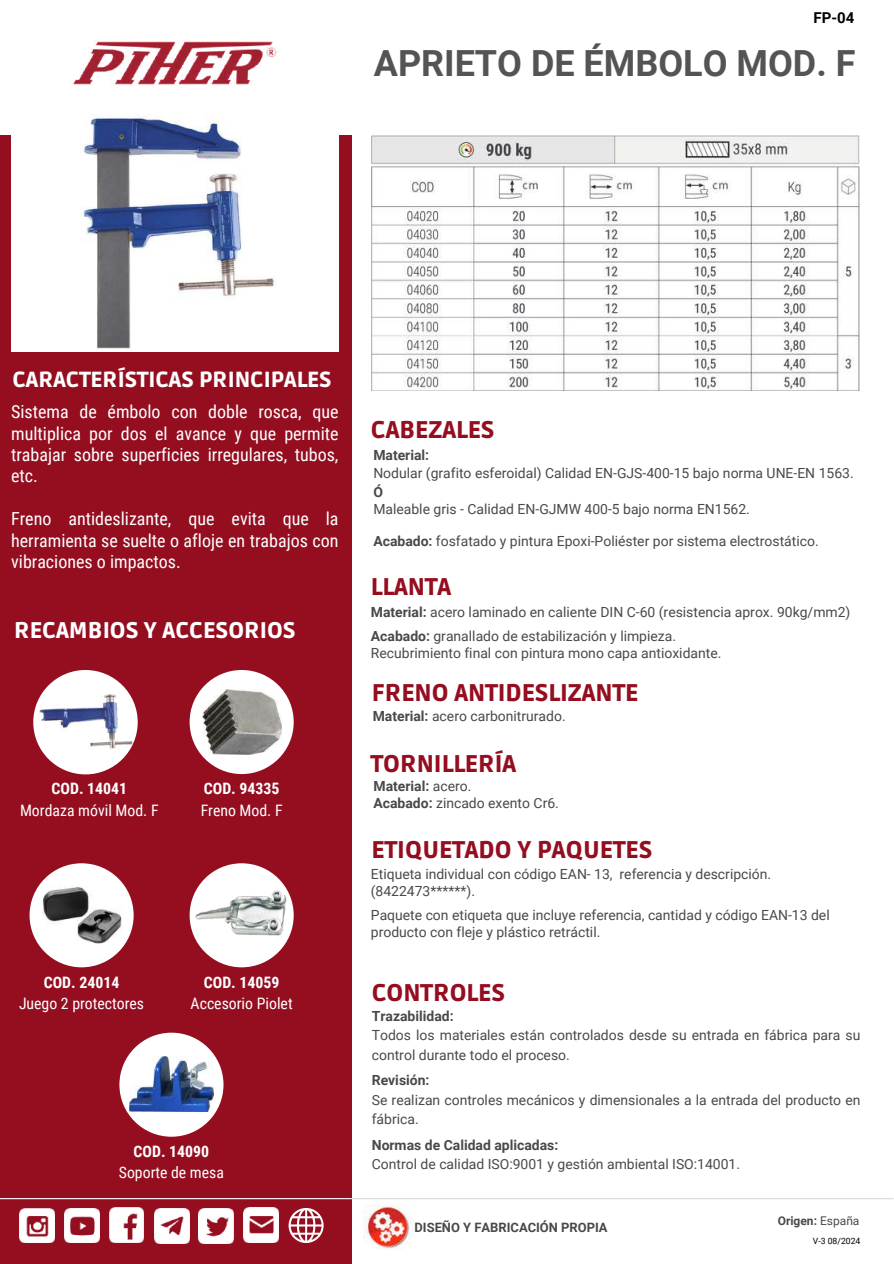
<style>
.page{position:relative;width:894px;height:1264px;background:#fff}
.page>*{position:absolute;margin:0;border:0;box-sizing:border-box;transform-origin:0 0}
.t1{font:700 36px "Roboto";color:#545454}
.t2{font:900 24px "Ruda";color:#940e20}
.t3{font:900 22.5px "Ruda";color:#fff}
.t4{font:900 21.75px "Ruda";color:#fff}
.t5{font:18px/21.3px "Roboto Condensed";color:#fff;text-align:justify}
.t6{font:15.75px "Roboto Condensed";color:#fff}
.t7{font:700 15.75px "Roboto Condensed";color:#fff}
.t8{font:700 15px "Roboto";color:#000}
.t9{font:13.95px/16.8px "Roboto";color:#49494a}
.t10{font:700 13.95px "Roboto";color:#49494a}
.t11{font:700 12.9px "Roboto";color:#49494a}
.t12{font:700 12px "Roboto";color:#49494a}
.t13{font:8.7px "Roboto";color:#000}
.s1{font-weight:700}
.s2{font-weight:400}
</style>
<div class="page">
<div style="left:0;top:135px;width:352px;height:1128px;background:#940e20"></div>
<img style="left:71px;top:41px;width:207px;height:45px">
<hr style="left:0;top:1197px;width:352px;height:2px;background:#fff">
<hr style="left:352px;top:1197px;width:541px;height:2px;background:#d9d9d9">
<div style="left:12px;top:116px;width:327px;height:236px;background:#fff"></div>
<img style="left:199px;top:1208px;width:35px;height:35px">
<img style="left:20px;top:1208px;width:34px;height:34px">
<img style="left:64px;top:1208px;width:35px;height:34px">
<img style="left:109px;top:1207px;width:35px;height:35px">
<img style="left:154px;top:1208px;width:35px;height:35px">
<img style="left:243px;top:1207px;width:35px;height:35px">
<img style="left:372px;top:135px;width:487px;height:255px">
<div style="left:33px;top:670px;width:105px;height:104px;background:#fff;border-radius:50%"></div>
<img style="left:38px;top:694px;width:95px;height:56px">
<div style="left:189px;top:670px;width:104px;height:104px;background:#fff;border-radius:50%"></div>
<img style="left:202px;top:689px;width:79px;height:65px">
<img style="left:364px;top:1205px;width:49px;height:44px">
<div style="left:30px;top:863px;width:104px;height:104px;background:#fff;border-radius:50%"></div>
<img style="left:43px;top:887px;width:79px;height:57px">
<div style="left:189px;top:863px;width:104px;height:104px;background:#fff;border-radius:50%"></div>
<img style="left:194px;top:881px;width:95px;height:71px">
<img style="left:83px;top:114px;width:193px;height:235px">
<div style="left:119px;top:1032px;width:104px;height:104px;background:#fff;border-radius:50%"></div>
<img style="left:130px;top:1056px;width:83px;height:55px">
<svg style="left:288px;top:1208px;width:35px;height:34px"></svg>
<p class="t8" style="left:813px;top:9px;width:42px">FP-04</p>
<h1 class="t1" style="left:373px;top:42px;width:483px">APRIETO DE ÉMBOLO MOD. F</h1>
<h3 class="t4" style="left:12px;top:366px;width:320px">CARACTERÍSTICAS PRINCIPALES</h3>
<p class="t5" style="left:11px;top:401px;width:329px">Sistema de émbolo con doble rosca, que multiplica por dos el avance y que permite trabajar sobre superficies irregulares, tubos, etc.</p>
<p class="t5" style="left:11px;top:508px;width:329px">Freno antideslizante, que evita que la herramienta se suelte o afloje en trabajos con vibraciones o impactos.</p>
<h3 class="t3" style="left:14px;top:617px;width:283px">RECAMBIOS Y ACCESORIOS</h3>
<p class="t7" style="left:52px;top:779px;width:77px">COD. 14041</p>
<p class="t6" style="left:20px;top:801px;width:140px">Mordaza móvil Mod. F</p>
<p class="t7" style="left:204px;top:779px;width:77px">COD. 94335</p>
<p class="t6" style="left:201px;top:801px;width:83px">Freno Mod. F</p>
<p class="t7" style="left:44px;top:972px;width:77px">COD. 24014</p>
<p class="t6" style="left:19px;top:994px;width:127px">Juego 2 protectores</p>
<p class="t7" style="left:204px;top:972px;width:77px">COD. 14059</p>
<p class="t6" style="left:190px;top:994px;width:103px">Accesorio Piolet</p>
<p class="t7" style="left:134px;top:1142px;width:77px">COD. 14090</p>
<p class="t6" style="left:119px;top:1163px;width:107px">Soporte de mesa</p>
<h2 class="t2" style="left:371px;top:415px;width:125px">CABEZALES</h2>
<p class="t10" style="left:373px;top:447px;width:57px">Material:</p>
<p class="t9" style="left:373px;top:465px;width:481px">Nodular (grafito esferoidal) Calidad EN-GJS-400-15 bajo norma UNE-EN 1563.</p>
<p class="t10" style="left:373px;top:484px;width:11px">Ó</p>
<p class="t9" style="left:373px;top:501px;width:378px">Maleable gris - Calidad EN-GJMW 400-5 bajo norma EN1562.</p>
<p class="t9" style="left:373px;top:532px;width:447px"><span class="s1">Acabado:</span> fosfatado y pintura Epoxi-Poliéster por sistema electrostático.</p>
<h2 class="t2" style="left:371px;top:572px;width:82px">LLANTA</h2>
<p class="t9" style="left:371px;top:601px;width:481px;line-height:23.7px"><span class="s1">Material:</span> acero laminado en caliente DIN C-60 (resistencia aprox. 90kg/mm2)<br><span class="s1">Acabado:</span> granallado de estabilización y limpieza.</p>
<p class="t9" style="left:371px;top:644px;width:352px">Recubrimiento final con pintura mono capa antioxidante.</p>
<h2 class="t2" style="left:372px;top:679px;width:268px">FRENO ANTIDESLIZANTE</h2>
<p class="t9" style="left:372px;top:707px;width:194px"><span class="s1">Material:</span> acero carbonitrurado.</p>
<h2 class="t2" style="left:371px;top:749px;width:147px">TORNILLERÍA</h2>
<p class="t9" style="left:373px;top:778px;width:187px"><span class="s1">Material:</span> acero.<br><span class="s1">Acabado:</span> zincado exento Cr6.</p>
<h2 class="t2" style="left:371px;top:836px;width:282px">ETIQUETADO Y PAQUETES</h2>
<p class="t9" style="left:371px;top:866px;width:402px">Etiqueta individual con código EAN- 13, referencia y descripción. (8422473******).</p>
<p class="t9" style="left:371px;top:906px;width:460px">Paquete con etiqueta que incluye referencia, cantidad y código EAN-13 del producto con fleje y plástico retráctil.</p>
<h2 class="t2" style="left:372px;top:979px;width:135px">CONTROLES</h2>
<p class="t10" style="left:372px;top:1008px;width:83px">Trazabilidad:</p>
<p class="t9" style="left:372px;top:1026px;width:490px;line-height:19.2px">Todos los materiales están controlados desde su entrada en fábrica para su control durante todo el proceso.</p>
<p class="t10" style="left:372px;top:1072px;width:59px">Revisión:</p>
<p class="t9" style="left:372px;top:1090px;width:490px;line-height:19.2px">Se realizan controles mecánicos y dimensionales a la entrada del producto en fábrica.</p>
<p class="t10" style="left:372px;top:1136px;width:188px">Normas de Calidad aplicadas:</p>
<p class="t9" style="left:372px;top:1155px;width:369px">Control de calidad ISO:9001 y gestión ambiental ISO:14001.</p>
<p class="t11" style="left:414px;top:1219px;width:194px">DISEÑO Y FABRICACIÓN PROPIA</p>
<p class="t12" style="left:777px;top:1213px;width:83px">Origen: <span class="s2">España</span></p>
<p class="t13" style="left:812px;top:1236px;width:49px">V-3 08/2024</p>
</div>
